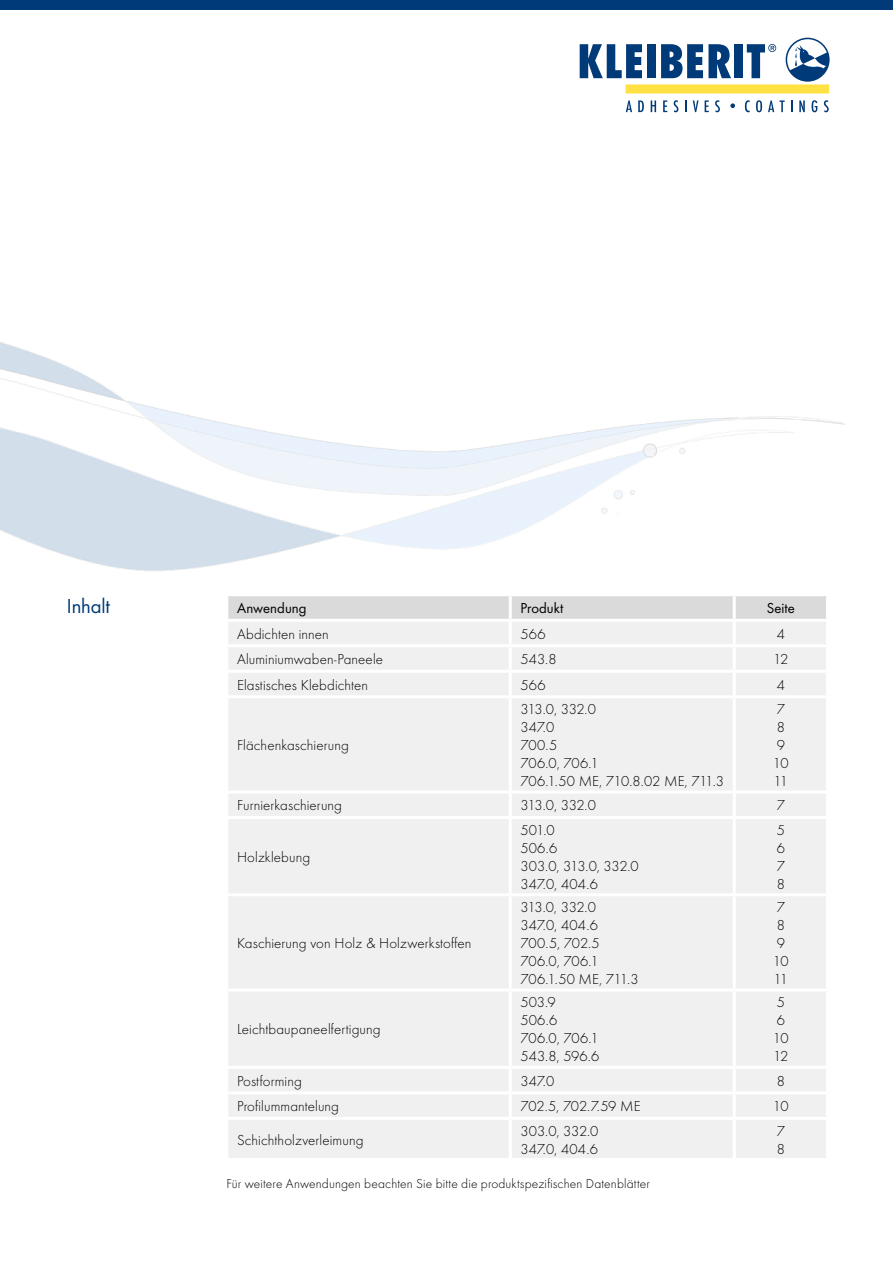
<style>
.page{position:relative;width:893px;height:1263px;background:#fff}
.page>*{position:absolute;margin:0;border:0;box-sizing:border-box;transform-origin:0 0}
.t1{font:21px "Futura Boo";letter-spacing:-.005em;color:#003a78}
.t2{font:300 15px/18px "Futura";letter-spacing:.005em;color:#000}
.t3{font:300 15px/18px "Futura";letter-spacing:-.015em;color:#000}
.t4{font:15px "Futura Boo";letter-spacing:.005em;color:#000}
.t5{font:300 13.5px "Futura";letter-spacing:.01em;color:#000}
</style>
<div class="page">
<img style="left:0;top:342px;width:845px;height:229px">
<div style="left:228px;top:596px;width:598px;height:23px;background:#dadada"></div>
<div style="left:229px;top:622px;width:597px;height:536px;background:#f0f0f0"></div>
<hr style="left:509px;top:622px;width:3px;height:22px;background:#fff">
<hr style="left:733px;top:622px;width:3px;height:22px;background:#fff">
<hr style="left:225px;top:644px;width:285px;height:3px;background:#fff">
<hr style="left:510px;top:644px;width:224px;height:3px;background:#fff">
<hr style="left:509px;top:647px;width:3px;height:23px;background:#fff">
<hr style="left:734px;top:644px;width:95px;height:3px;background:#fff">
<hr style="left:733px;top:647px;width:3px;height:23px;background:#fff">
<hr style="left:225px;top:670px;width:285px;height:3px;background:#fff">
<hr style="left:510px;top:670px;width:224px;height:3px;background:#fff">
<hr style="left:509px;top:673px;width:3px;height:22px;background:#fff">
<hr style="left:734px;top:670px;width:95px;height:3px;background:#fff">
<hr style="left:733px;top:673px;width:3px;height:22px;background:#fff">
<hr style="left:225px;top:695px;width:285px;height:3px;background:#fff">
<hr style="left:510px;top:695px;width:224px;height:3px;background:#fff">
<hr style="left:509px;top:698px;width:3px;height:92px;background:#fff">
<hr style="left:734px;top:695px;width:95px;height:3px;background:#fff">
<hr style="left:733px;top:698px;width:3px;height:92px;background:#fff">
<hr style="left:225px;top:790px;width:285px;height:3px;background:#fff">
<hr style="left:510px;top:790px;width:224px;height:3px;background:#fff">
<hr style="left:509px;top:793px;width:3px;height:23px;background:#fff">
<hr style="left:734px;top:790px;width:95px;height:3px;background:#fff">
<hr style="left:733px;top:793px;width:3px;height:23px;background:#fff">
<hr style="left:225px;top:816px;width:285px;height:3px;background:#fff">
<hr style="left:510px;top:816px;width:224px;height:3px;background:#fff">
<hr style="left:509px;top:819px;width:3px;height:74px;background:#fff">
<hr style="left:734px;top:816px;width:95px;height:3px;background:#fff">
<hr style="left:733px;top:819px;width:3px;height:74px;background:#fff">
<hr style="left:225px;top:893px;width:285px;height:3px;background:#fff">
<hr style="left:510px;top:893px;width:224px;height:3px;background:#fff">
<hr style="left:509px;top:896px;width:3px;height:92px;background:#fff">
<hr style="left:734px;top:893px;width:95px;height:3px;background:#fff">
<hr style="left:733px;top:896px;width:3px;height:92px;background:#fff">
<hr style="left:225px;top:988px;width:285px;height:3px;background:#fff">
<hr style="left:510px;top:988px;width:224px;height:3px;background:#fff">
<hr style="left:509px;top:991px;width:3px;height:75px;background:#fff">
<hr style="left:734px;top:988px;width:95px;height:3px;background:#fff">
<hr style="left:733px;top:991px;width:3px;height:75px;background:#fff">
<hr style="left:225px;top:1066px;width:285px;height:3px;background:#fff">
<hr style="left:510px;top:1066px;width:224px;height:3px;background:#fff">
<hr style="left:509px;top:1069px;width:3px;height:22px;background:#fff">
<hr style="left:734px;top:1066px;width:95px;height:3px;background:#fff">
<hr style="left:733px;top:1069px;width:3px;height:22px;background:#fff">
<hr style="left:225px;top:1091px;width:285px;height:3px;background:#fff">
<hr style="left:510px;top:1091px;width:224px;height:3px;background:#fff">
<hr style="left:509px;top:1094px;width:3px;height:23px;background:#fff">
<hr style="left:734px;top:1091px;width:95px;height:3px;background:#fff">
<hr style="left:733px;top:1094px;width:3px;height:23px;background:#fff">
<hr style="left:225px;top:1117px;width:285px;height:3px;background:#fff">
<hr style="left:510px;top:1117px;width:224px;height:3px;background:#fff">
<hr style="left:509px;top:1120px;width:3px;height:38px;background:#fff">
<hr style="left:734px;top:1117px;width:95px;height:3px;background:#fff">
<hr style="left:733px;top:1120px;width:3px;height:38px;background:#fff">
<hr style="left:509px;top:596px;width:3px;height:23px;background:#fff">
<hr style="left:733px;top:596px;width:3px;height:23px;background:#fff">
<div style="left:0;top:0;width:893px;height:10px;background:#003a78"></div>
<svg style="left:580px;top:44px;width:62px;height:34px"></svg>
<div style="left:647px;top:44px;width:9px;height:34px;background:#003a78"></div>
<svg style="left:661px;top:44px;width:70px;height:34px"></svg>
<div style="left:734px;top:44px;width:9px;height:34px;background:#003a78"></div>
<div style="left:626px;top:85px;width:203px;height:8px;background:#ffe143"></div>
<svg style="left:786px;top:38px;width:44px;height:44px"></svg>
<svg style="left:747px;top:44px;width:29px;height:34px"></svg>
<svg style="left:626px;top:100px;width:6px;height:12px"></svg>
<svg style="left:638px;top:100px;width:6px;height:12px"></svg>
<svg style="left:651px;top:100px;width:5px;height:12px"></svg>
<svg style="left:663px;top:100px;width:4px;height:12px"></svg>
<svg style="left:674px;top:100px;width:4px;height:12px"></svg>
<svg style="left:685px;top:100px;width:2px;height:12px"></svg>
<svg style="left:693px;top:100px;width:5px;height:12px"></svg>
<svg style="left:705px;top:100px;width:4px;height:12px"></svg>
<svg style="left:715px;top:100px;width:5px;height:12px"></svg>
<svg style="left:745px;top:100px;width:5px;height:12px"></svg>
<svg style="left:756px;top:100px;width:6px;height:12px"></svg>
<svg style="left:768px;top:100px;width:17px;height:12px"></svg>
<svg style="left:791px;top:100px;width:1px;height:12px"></svg>
<svg style="left:799px;top:100px;width:6px;height:12px"></svg>
<svg style="left:812px;top:100px;width:5px;height:12px"></svg>
<svg style="left:824px;top:100px;width:5px;height:12px"></svg>
<svg style="left:730px;top:103px;width:5px;height:5px"></svg>
<h1 class="t1" style="left:67px;top:594px;width:45px">Inhalt</h1>
<p class="t4" style="left:237px;top:599px;width:71px">Anwendung</p>
<p class="t4" style="left:520px;top:599px;width:44px">Produkt</p>
<p class="t4" style="left:767px;top:599px;width:30px">Seite</p>
<p class="t2" style="left:237px;top:625px;width:93px">Abdichten innen</p>
<p class="t2" style="left:520px;top:625px;width:27px">566</p>
<p class="t2" style="left:777px;top:625px;width:10px">4</p>
<p class="t2" style="left:237px;top:650px;width:147px">Aluminiumwaben-Paneele</p>
<p class="t2" style="left:520px;top:650px;width:38px">543.8</p>
<p class="t2" style="left:773px;top:650px;width:17px">12</p>
<p class="t2" style="left:237px;top:676px;width:133px">Elastisches Klebdichten</p>
<p class="t2" style="left:520px;top:676px;width:27px">566</p>
<p class="t2" style="left:777px;top:676px;width:10px">4</p>
<p class="t2" style="left:237px;top:736px;width:113px">Flächenkaschierung</p>
<p class="t3" style="left:520px;top:700px;width:205px">313.0, 332.0<br>347.0<br>700.5<br>706.0, 706.1<br>706.1.50 ME, 710.8.02 ME, 711.3</p>
<p class="t2" style="left:773px;top:700px;width:17px">7<br>8<br>9<br>10<br>11</p>
<p class="t2" style="left:237px;top:796px;width:106px">Furnierkaschierung</p>
<p class="t2" style="left:520px;top:796px;width:77px">313.0, 332.0</p>
<p class="t2" style="left:777px;top:796px;width:10px">7</p>
<p class="t2" style="left:237px;top:848px;width:75px">Holzklebung</p>
<p class="t2" style="left:520px;top:821px;width:120px">501.0<br>506.6<br>303.0, 313.0, 332.0<br>347.0, 404.6</p>
<p class="t2" style="left:777px;top:821px;width:10px;text-align:justify">5<br>6<br>7<br>8</p>
<p class="t2" style="left:237px;top:934px;width:236px">Kaschierung von Holz &amp; Holzwerkstoffen</p>
<p class="t2" style="left:237px;top:1020px;width:145px">Leichtbaupaneelfertigung</p>
<p class="t2" style="left:520px;top:898px;width:120px">313.0, 332.0<br>347.0, 404.6<br>700.5, 702.5<br>706.0, 706.1<br>706.1.50 ME, 711.3</p>
<p class="t2" style="left:773px;top:898px;width:17px">7<br>8<br>9<br>10<br>11</p>
<p class="t2" style="left:520px;top:993px;width:81px">503.9<br>506.6<br>706.0, 706.1<br>543.8, 596.6</p>
<p class="t2" style="left:773px;top:993px;width:17px">5<br>6<br>10<br>12</p>
<p class="t2" style="left:237px;top:1072px;width:66px">Postforming</p>
<p class="t2" style="left:520px;top:1072px;width:35px">347.0</p>
<p class="t2" style="left:777px;top:1072px;width:10px">8</p>
<p class="t2" style="left:237px;top:1097px;width:104px">Profilummantelung</p>
<p class="t2" style="left:520px;top:1097px;width:122px">702.5, 702.7.59 ME</p>
<p class="t2" style="left:773px;top:1097px;width:17px">10</p>
<p class="t2" style="left:237px;top:1131px;width:128px">Schichtholzverleimung</p>
<p class="t2" style="left:520px;top:1122px;width:79px">303.0, 332.0<br>347.0, 404.6</p>
<p class="t2" style="left:777px;top:1122px;width:10px">7<br>8</p>
<p class="t5" style="left:226px;top:1176px;width:425px">Für weitere Anwendungen beachten Sie bitte die produktspezifischen Datenblätter</p>
</div>
